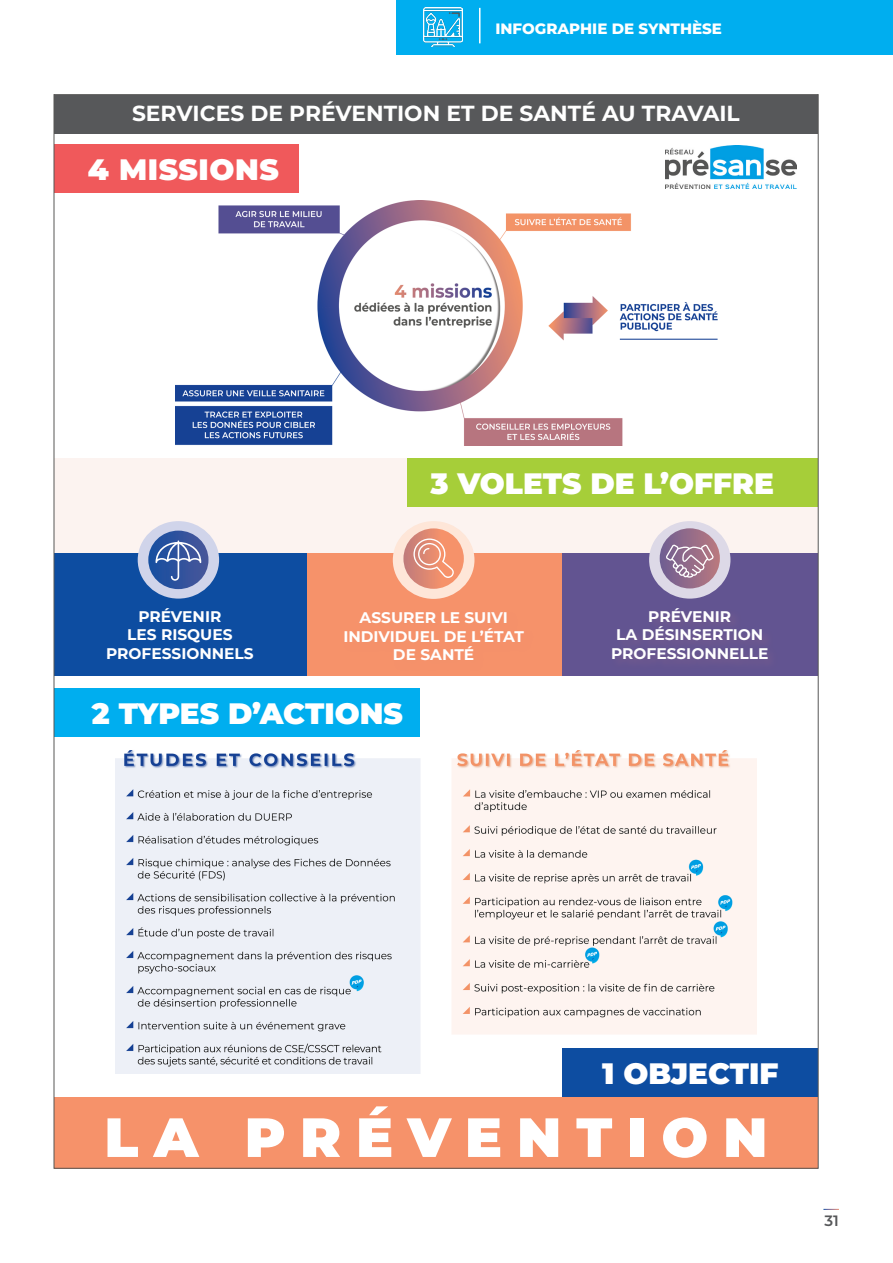
<style>
.page{position:relative;width:893px;height:1263px;background:#fff}
.page>*{position:absolute;margin:0;border:0;box-sizing:border-box;transform-origin:0 0}
.t1{font:900 55.2px "Montserrat";letter-spacing:.27em;color:#fff}
.t2{font:900 29.55px "Montserrat";color:#fff}
.t3{font:900 29.55px "Montserrat";letter-spacing:.02em;color:#fff}
.t4{font:700 21.75px "Montserrat";color:#fff}
.t5{font:700 15.45px/18.5px "Montserrat";color:#fff;text-align:center}
.t6{font:800 15px "Montserrat";color:#fff}
.t7{font:600 15px "Montserrat";color:#57585a}
</style>
<div class="page">
<svg style="left:823px;top:1209px;width:16px;height:1px"></svg>
<div style="left:396px;top:0;width:497px;height:54px;background:#00aeef"></div>
<img style="left:423px;top:8px;width:40px;height:38px">
<hr style="left:479px;top:8px;width:1px;height:35px;background:#fff">
<div style="left:54px;top:458px;width:764px;height:214px;background:#fcf3f0"></div>
<div style="left:54px;top:688px;width:366px;height:49px;background:#00aeef"></div>
<img style="left:115px;top:750px;width:642px;height:323px">
<img style="left:175px;top:201px;width:543px;height:244px">
<svg style="left:730px;top:133px;width:87px;height:56px"></svg>
<div style="left:563px;top:1048px;width:255px;height:49px;background:#0d4da1"></div>
<div style="left:54px;top:144px;width:245px;height:49px;background:#f0595b"></div>
<div style="left:54px;top:1097px;width:764px;height:71px;background:#f6926a"></div>
<img style="left:665px;top:145px;width:131px;height:43px">
<div style="left:408px;top:458px;width:410px;height:49px;background:#a6ce39"></div>
<div style="left:562px;top:553px;width:256px;height:123px;background:#625491"></div>
<div style="left:306px;top:553px;width:256px;height:123px;background:#f6926a"></div>
<div style="left:54px;top:553px;width:252px;height:123px;background:#0d4da1"></div>
<div style="left:393px;top:521px;width:81px;height:78px;background:#fee6d8;border-radius:50%"></div>
<svg style="left:403px;top:528px;width:61px;height:61px"></svg>
<svg style="left:413px;top:538px;width:41px;height:40px"></svg>
<div style="left:138px;top:521px;width:81px;height:78px;background:#d0d4ea;border-radius:50%"></div>
<svg style="left:148px;top:531px;width:60px;height:58px"></svg>
<div style="left:649px;top:521px;width:81px;height:78px;background:#ddd9e7;border-radius:50%"></div>
<svg style="left:660px;top:528px;width:60px;height:60px"></svg>
<svg style="left:666px;top:545px;width:48px;height:33px"></svg>
<div style="left:54px;top:95px;width:764px;height:38px;background:#57585a"></div>
<p class="t6" style="left:495px;top:18px;width:228px">INFOGRAPHIE DE SYNTHÈSE</p>
<p class="t4" style="left:132px;top:98px;width:609px">SERVICES DE PRÉVENTION ET DE SANTÉ AU TRAVAIL</p>
<p class="t3" style="left:88px;top:147px;width:192px">4 MISSIONS</p>
<p class="t2" style="left:430px;top:461px;width:345px">3 VOLETS DE L’OFFRE</p>
<p class="t5" style="left:106px;top:606px;width:149px">PRÉVENIR<br>LES RISQUES<br>PROFESSIONNELS</p>
<p class="t5" style="left:343px;top:608px;width:182px">ASSURER LE SUIVI<br>INDIVIDUEL DE L’ÉTAT<br>DE SANTÉ</p>
<p class="t2" style="left:92px;top:692px;width:312px">2 TYPES D’ACTIONS</p>
<p class="t5" style="left:611px;top:606px;width:159px">PRÉVENIR<br>LA DÉSINSERTION<br>PROFESSIONNELLE</p>
<p class="t2" style="left:602px;top:1051px;width:178px">1 OBJECTIF</p>
<p class="t1" style="left:104px;top:1096px;width:665px">LA PRÉVENTION</p>
<p class="t7" style="left:824px;top:1210px;width:16px">31</p>
</div>
